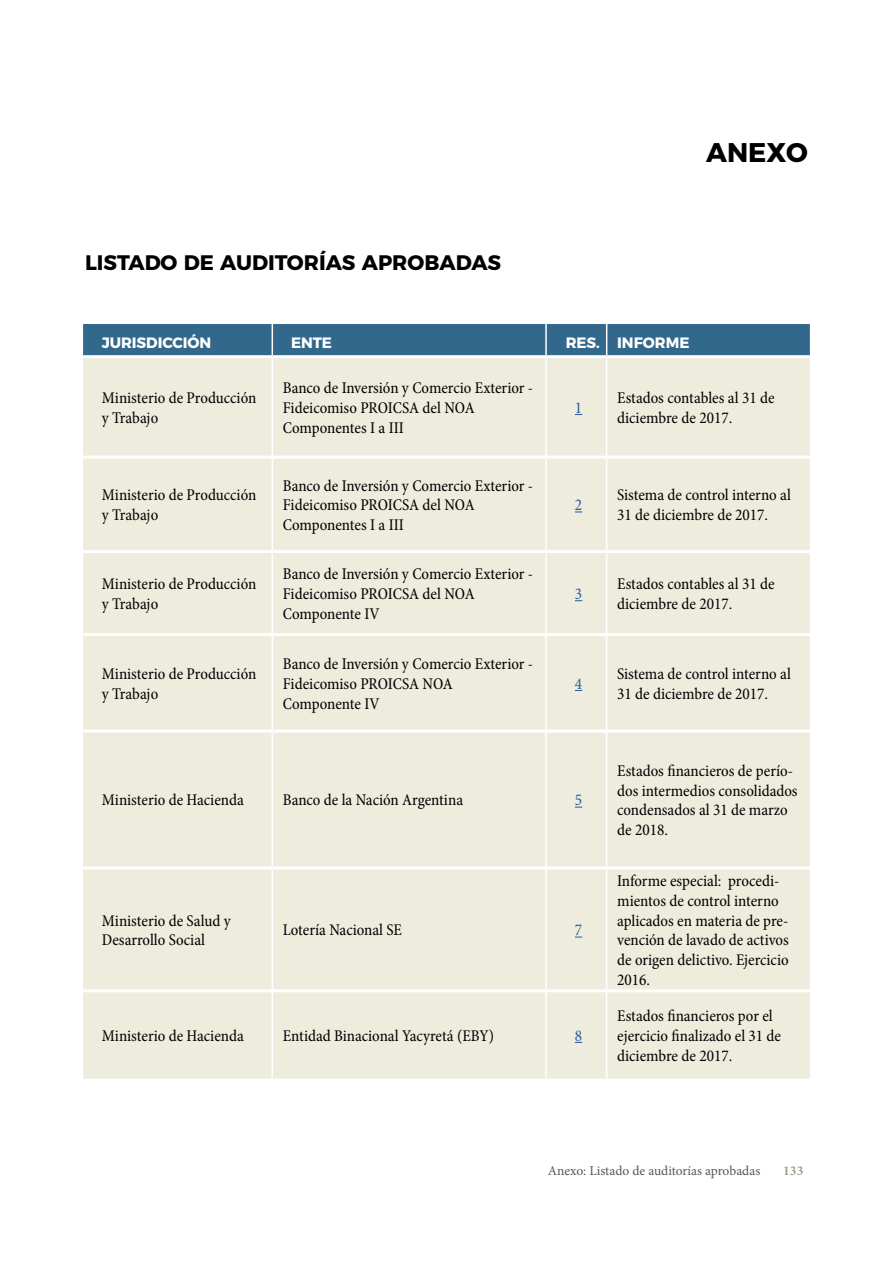
<style>
.page{position:relative;width:893px;height:1263px;background:#fff}
.page>*{position:absolute;margin:0;border:0;box-sizing:border-box;transform-origin:0 0}
.t1{font:700 27px "Montserrat";color:#000}
.t2{font:700 21px "Montserrat";color:#000}
.t3{font:condensed 16.5px/19.8px "Minion Pro";color:#000}
.t4{font:condensed 16.5px "Minion Pro";color:#275b9b}
.t5{font:700 15px "Montserrat";letter-spacing:-.005em;color:#fff}
.t6{font:13.5px "Minion Pro";letter-spacing:-.005em;color:#575756}
.t7{font:700 13.5px "Minion Pro";color:#a1a08c}
</style>
<div class="page">
<div style="left:83px;top:324px;width:727px;height:31px;background:#33688d"></div>
<div style="left:83px;top:358px;width:727px;height:721px;background:#edecdd"></div>
<hr style="left:272px;top:324px;width:1px;height:31px;background:#fff">
<hr style="left:545px;top:324px;width:2px;height:31px;background:#fff">
<hr style="left:606px;top:324px;width:1px;height:31px;background:#fff">
<hr style="left:272px;top:358px;width:1px;height:98px;background:#fff">
<hr style="left:545px;top:358px;width:2px;height:98px;background:#fff">
<hr style="left:606px;top:358px;width:1px;height:98px;background:#fff">
<hr style="left:272px;top:459px;width:1px;height:91px;background:#fff">
<hr style="left:545px;top:459px;width:2px;height:91px;background:#fff">
<hr style="left:606px;top:459px;width:1px;height:91px;background:#fff">
<hr style="left:272px;top:553px;width:1px;height:80px;background:#fff">
<hr style="left:545px;top:553px;width:2px;height:80px;background:#fff">
<hr style="left:606px;top:553px;width:1px;height:80px;background:#fff">
<hr style="left:272px;top:636px;width:1px;height:93px;background:#fff">
<hr style="left:545px;top:636px;width:2px;height:93px;background:#fff">
<hr style="left:606px;top:636px;width:1px;height:93px;background:#fff">
<hr style="left:272px;top:732px;width:1px;height:134px;background:#fff">
<hr style="left:545px;top:732px;width:2px;height:134px;background:#fff">
<hr style="left:606px;top:732px;width:1px;height:134px;background:#fff">
<hr style="left:272px;top:869px;width:1px;height:120px;background:#fff">
<hr style="left:545px;top:869px;width:2px;height:120px;background:#fff">
<hr style="left:606px;top:869px;width:1px;height:120px;background:#fff">
<hr style="left:272px;top:992px;width:1px;height:87px;background:#fff">
<hr style="left:545px;top:992px;width:2px;height:87px;background:#fff">
<hr style="left:606px;top:992px;width:1px;height:87px;background:#fff">
<hr style="left:83px;top:456px;width:189px;height:3px;background:#fff">
<hr style="left:272px;top:456px;width:274px;height:3px;background:#fff">
<hr style="left:546px;top:456px;width:61px;height:3px;background:#fff">
<hr style="left:607px;top:456px;width:203px;height:3px;background:#fff">
<hr style="left:83px;top:550px;width:189px;height:3px;background:#fff">
<hr style="left:272px;top:550px;width:274px;height:3px;background:#fff">
<hr style="left:546px;top:550px;width:61px;height:3px;background:#fff">
<hr style="left:607px;top:550px;width:203px;height:3px;background:#fff">
<hr style="left:83px;top:633px;width:189px;height:3px;background:#fff">
<hr style="left:272px;top:633px;width:274px;height:3px;background:#fff">
<hr style="left:546px;top:633px;width:61px;height:3px;background:#fff">
<hr style="left:607px;top:633px;width:203px;height:3px;background:#fff">
<hr style="left:83px;top:729px;width:189px;height:3px;background:#fff">
<hr style="left:272px;top:729px;width:274px;height:3px;background:#fff">
<hr style="left:546px;top:729px;width:61px;height:3px;background:#fff">
<hr style="left:607px;top:729px;width:203px;height:3px;background:#fff">
<hr style="left:83px;top:866px;width:189px;height:3px;background:#fff">
<hr style="left:272px;top:866px;width:274px;height:3px;background:#fff">
<hr style="left:546px;top:866px;width:61px;height:3px;background:#fff">
<hr style="left:607px;top:866px;width:203px;height:3px;background:#fff">
<hr style="left:83px;top:989px;width:189px;height:3px;background:#fff">
<hr style="left:272px;top:989px;width:274px;height:3px;background:#fff">
<hr style="left:546px;top:989px;width:61px;height:3px;background:#fff">
<hr style="left:607px;top:989px;width:203px;height:3px;background:#fff">
<h1 class="t1" style="left:706px;top:130px;width:103px">ANEXO</h1>
<p class="t2" style="left:85px;top:245px;width:418px">LISTADO DE AUDITORÍAS APROBADAS</p>
<p class="t5" style="left:102px;top:330px;width:111px">JURISDICCIÓN</p>
<p class="t5" style="left:291px;top:330px;width:43px">ENTE</p>
<p class="t5" style="left:566px;top:330px;width:125px">RES. INFORME</p>
<p class="t3" style="left:102px;top:388px;width:156px">Ministerio de Producción y Trabajo</p>
<p class="t3" style="left:283px;top:378px;width:252px">Banco de Inversión y Comercio Exterior -<br>Fideicomiso PROICSA del NOA<br>Componentes I a III</p>
<p class="t3" style="left:102px;top:485px;width:156px">Ministerio de Producción y Trabajo</p>
<p class="t3" style="left:283px;top:476px;width:252px">Banco de Inversión y Comercio Exterior -<br>Fideicomiso PROICSA del NOA<br>Componentes I a III</p>
<p class="t3" style="left:102px;top:574px;width:156px">Ministerio de Producción y Trabajo</p>
<p class="t3" style="left:283px;top:564px;width:252px">Banco de Inversión y Comercio Exterior -<br>Fideicomiso PROICSA del NOA<br>Componente IV</p>
<p class="t3" style="left:102px;top:664px;width:156px">Ministerio de Producción y Trabajo</p>
<p class="t3" style="left:283px;top:654px;width:252px">Banco de Inversión y Comercio Exterior -<br>Fideicomiso PROICSA NOA<br>Componente IV</p>
<p class="t4" style="left:575px;top:397px;width:9px">1</p>
<p class="t3" style="left:617px;top:388px;width:159px">Estados contables al 31 de diciembre de 2017.</p>
<p class="t4" style="left:575px;top:494px;width:9px">2</p>
<p class="t3" style="left:617px;top:485px;width:175px">Sistema de control interno al<br>31 de diciembre de 2017.</p>
<p class="t4" style="left:575px;top:583px;width:9px">3</p>
<p class="t3" style="left:617px;top:574px;width:159px">Estados contables al 31 de diciembre de 2017.</p>
<p class="t4" style="left:575px;top:673px;width:9px">4</p>
<p class="t3" style="left:617px;top:664px;width:175px">Sistema de control interno al<br>31 de diciembre de 2017.</p>
<p class="t3" style="left:102px;top:790px;width:144px">Ministerio de Hacienda</p>
<p class="t3" style="left:283px;top:790px;width:182px">Banco de la Nación Argentina</p>
<p class="t4" style="left:575px;top:789px;width:9px">5</p>
<p class="t3" style="left:102px;top:910px;width:130px">Ministerio de Salud y<br>Desarrollo Social</p>
<p class="t3" style="left:283px;top:920px;width:121px">Lotería Nacional SE</p>
<p class="t4" style="left:575px;top:919px;width:9px">7</p>
<p class="t3" style="left:102px;top:1026px;width:144px">Ministerio de Hacienda</p>
<p class="t3" style="left:283px;top:1026px;width:213px">Entidad Binacional Yacyretá (EBY)</p>
<p class="t4" style="left:575px;top:1025px;width:9px">8</p>
<p class="t3" style="left:617px;top:761px;width:182px">Estados financieros de perío&shy;dos intermedios consolidados condensados al 31 de marzo de 2018.</p>
<p class="t3" style="left:617px;top:871px;width:173px">Informe especial: procedi&shy;mientos de control interno aplicados en materia de pre&shy;vención de lavado de activos de origen delictivo. Ejercicio<br>2016.</p>
<p class="t3" style="left:617px;top:1006px;width:165px">Estados financieros por el ejercicio finalizado el 31 de diciembre de 2017.</p>
<p class="t6" style="left:548px;top:1161px;width:214px">Anexo: Listado de auditorías aprobadas</p>
<p class="t7" style="left:783px;top:1161px;width:22px">133</p>
</div>
